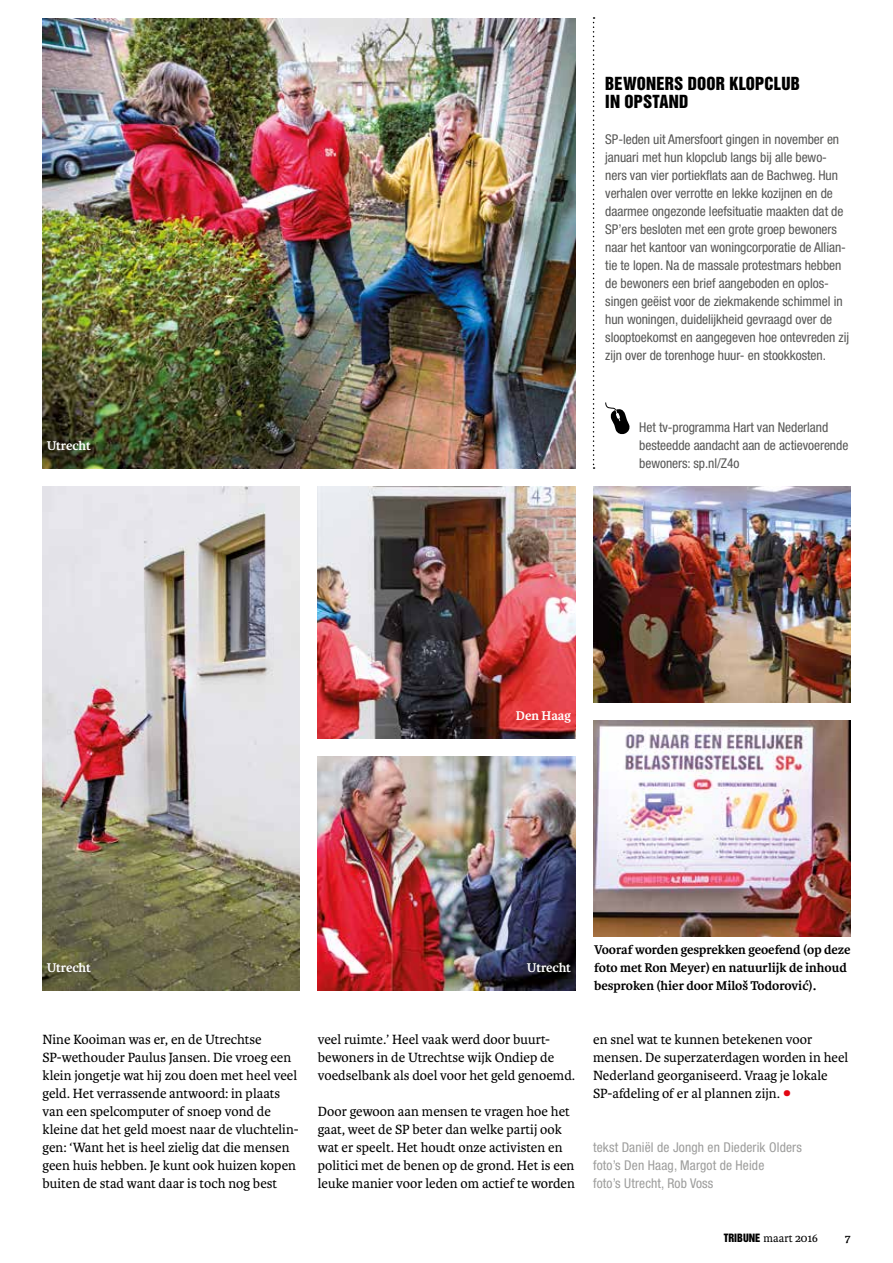
<style>
.page{position:relative;width:893px;height:1263px;background:#fff}
.page>*{position:absolute;margin:0;border:0;box-sizing:border-box;transform-origin:0 0}
.t1{font:16.5px/18px "Helvetica Inserat LT Std";letter-spacing:.01em;color:#000}
.t2{font:14.25px/18px "Karmina";color:#000}
.t3{font:condensed 13.5px/18px "Helvetica Neue LT Std";letter-spacing:-.005em;color:#575756}
.t4{font:700 13.5px/18px "Karmina";letter-spacing:-.005em;color:#000}
.t5{font:condensed 13.5px/18px "Helvetica Neue LT Std";letter-spacing:.01em;color:#9d9d9c}
.t6{font:700 13.5px "Karmina";letter-spacing:-.005em;color:#fff}
.t7{font:12px "Karmina";color:#000}
.t8{font:700 12px "Karmina";color:#000}
.s1{font-size:24px;color:#e30613}
.s2{font-family:"Helvetica Inserat LT Std";font-size:10.5px}
</style>
<div class="page">
<svg style="left:605px;top:402px;width:25px;height:33px"></svg>
<img style="left:43px;top:18px;width:532px;height:450px">
<img style="left:43px;top:486px;width:257px;height:504px">
<img style="left:318px;top:486px;width:257px;height:252px">
<img style="left:593px;top:486px;width:257px;height:216px">
<img style="left:318px;top:756px;width:257px;height:234px">
<img style="left:593px;top:720px;width:257px;height:216px">
<svg style="left:593px;top:17px;width:2px;height:452px"></svg>
<p class="t6" style="left:47px;top:438px;width:46px">Utrecht</p>
<p class="t1" style="left:605px;top:75px;width:196px">BEWONERS DOOR KLOPCLUB<br>IN OPSTAND</p>
<p class="t3" style="left:605px;top:130px;width:245px">SP-leden uit Amersfoort gingen in november en januari met hun klopclub langs bij alle bewo&shy;ners van vier portiekflats aan de Bachweg. Hun verhalen over verrotte en lekke kozijnen en de daarmee ongezonde leefsituatie maakten dat de SP’ers besloten met een grote groep bewoners naar het kantoor van woningcorporatie de Allian&shy;tie te lopen. Na de massale protestmars hebben de bewoners een brief aangeboden en oplos&shy;singen geëist voor de ziekmakende schimmel in hun woningen, duidelijkheid gevraagd over de slooptoekomst en aangegeven hoe ontevreden zij zijn over de torenhoge huur- en stookkosten.</p>
<p class="t3" style="left:639px;top:418px;width:211px">Het tv-programma Hart van Nederland besteedde aandacht aan de actievoerende bewoners: sp.nl/Z4o</p>
<p class="t6" style="left:516px;top:708px;width:56px">Den Haag</p>
<p class="t6" style="left:47px;top:960px;width:46px">Utrecht</p>
<p class="t6" style="left:527px;top:960px;width:46px">Utrecht</p>
<p class="t2" style="left:43px;top:1031px;width:258px">Nine Kooiman was er, en de Utrechtse SP-wethouder Paulus Jansen. Die vroeg een klein jongetje wat hij zou doen met heel veel geld. Het verrassende antwoord: in plaats van een spelcomputer of snoep vond de kleine dat het geld moest naar de vluchtelin&shy;gen: ‘Want het is heel zielig dat die mensen geen huis hebben. Je kunt ook huizen kopen buiten de stad want daar is toch nog best</p>
<p class="t2" style="left:318px;top:1031px;width:259px">veel ruimte.’ Heel vaak werd door buurt&shy;bewoners in de Utrechtse wijk Ondiep de voedselbank als doel voor het geld genoemd.</p>
<p class="t2" style="left:318px;top:1103px;width:259px">Door gewoon aan mensen te vragen hoe het gaat, weet de SP beter dan welke partij ook wat er speelt. Het houdt onze activisten en politici met de benen op de grond. Het is een leuke manier voor leden om actief te worden</p>
<p class="t4" style="left:594px;top:941px;width:258px">Vooraf worden gesprekken geoefend (op deze foto met Ron Meyer) en natuurlijk de inhoud besproken (hier door Miloš Todorović).</p>
<p class="t2" style="left:593px;top:1031px;width:257px">en snel wat te kunnen betekenen voor mensen. De superzaterdagen worden in heel Nederland georganiseerd. Vraag je lokale SP-afdeling of er al plannen zijn. <span class="s1">•</span></p>
<p class="t5" style="left:593px;top:1138px;width:210px">tekst Daniël de Jongh en Diederik Olders foto’s Den Haag, Margot de Heide<br>foto’s Utrecht, Rob Voss</p>
<p class="t7" style="left:724px;top:1231px;width:96px"><span class="s2">TRIBUNE</span> maart 2016</p>
<p class="t8" style="left:845px;top:1231px;width:7px">7</p>
</div>
